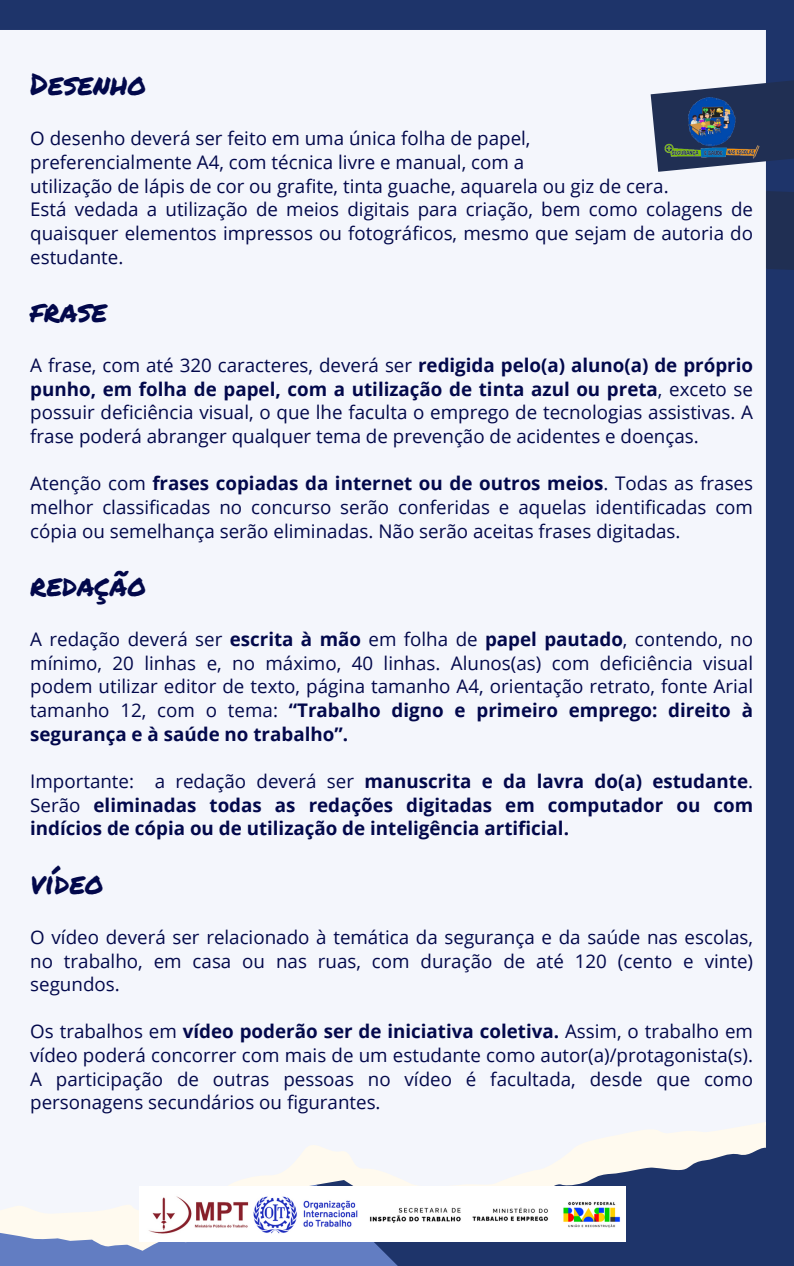
<style>
.page{position:relative;width:794px;height:1266px;background:#fff}
.page>*{position:absolute;margin:0;border:0;box-sizing:border-box;transform-origin:0 0}
.t1{font:30px "Permanent Marker";color:#02084b}
.t2{font:18.75px/23.6px "Open Sans";color:#02084b;text-align:justify}
.t3{font:700 18.75px/23.6px "Open Sans";color:#02084b}
.s1{font-weight:700}
.s2{font-weight:400}
</style>
<div class="page">
<div style="left:0;top:0;width:793px;height:1266px;background:#1e346a"></div>
<div style="left:0;top:1250px;width:398px;height:16px;background:#627dc2"></div>
<div style="left:0;top:30px;width:766px;height:1118px;background:#f4f6fc"></div>
<svg style="left:650px;top:74px;width:143px;height:199px;background:#b2b8c9"></svg>
<svg style="left:0;top:1122px;width:765px;height:128px;fill:#f4f6fc"></svg>
<img style="left:139px;top:1186px;width:486px;height:55px">
<img style="left:659px;top:89px;width:104px;height:82px">
<p class="t1" style="left:30px;top:62px;width:118px">Desenho</p>
<p class="t2" style="left:30px;top:126px;width:501px">O desenho deverá ser feito em uma única folha de papel,</p>
<h1 class="t2" style="left:30px;top:150px;width:495px">preferencialmente A4, com técnica livre e manual, com a</h1>
<p class="t2" style="left:30px;top:174px;width:639px">utilização de lápis de cor ou grafite, tinta guache, aquarela ou giz de cera.</p>
<p class="t2" style="left:30px;top:197px;width:724px">Está vedada a utilização de meios digitais para criação, bem como colagens de quaisquer elementos impressos ou fotográficos, mesmo que sejam de autoria do estudante.</p>
<p class="t1" style="left:30px;top:289px;width:78px">frase</p>
<p class="t2" style="left:30px;top:353px;width:724px">A frase, com até 320 caracteres, deverá ser <span class="s1">redigida pelo(a) aluno(a) de próprio punho, em folha de papel, com a utilização de tinta azul ou preta</span>, exceto se possuir deficiência visual, o que lhe faculta o emprego de tecnologias assistivas. A frase poderá abranger qualquer tema de prevenção de acidentes e doenças.</p>
<h1 class="t2" style="left:30px;top:471px;width:724px">Atenção com <span class="s1">frases copiadas da internet ou de outros meios</span>. Todas as frases melhor classificadas no concurso serão conferidas e aquelas identificadas com cópia ou semelhança serão eliminadas. Não serão aceitas frases digitadas.</h1>
<p class="t1" style="left:30px;top:563px;width:117px">redação</p>
<p class="t2" style="left:30px;top:627px;width:724px">A redação deverá ser <span class="s1">escrita à mão</span> em folha de <span class="s1">papel pautado</span>, contendo, no mínimo, 20 linhas e, no máximo, 40 linhas. Alunos(as) com deficiência visual podem utilizar editor de texto, página tamanho A4, orientação retrato, fonte Arial tamanho 12, com o tema: <span class="s1">“Trabalho digno e primeiro emprego: direito à segurança e à saúde no trabalho”.</span></p>
<h1 class="t3" style="left:30px;top:769px;width:724px"><span class="s2">Importante: a redação deverá ser</span> manuscrita e da lavra do(a) estudante<span class="s2">.<br>Serão</span> eliminadas todas as redações digitadas em computador ou com</h1>
<p class="t3" style="left:30px;top:816px;width:540px">indícios de cópia ou de utilização de inteligência artificial.</p>
<p class="t1" style="left:30px;top:860px;width:75px">vídeo</p>
<p class="t2" style="left:30px;top:925px;width:724px">O vídeo deverá ser relacionado à temática da segurança e da saúde nas escolas, no trabalho, em casa ou nas ruas, com duração de até 120 (cento e vinte) segundos.</p>
<p class="t3" style="left:30px;top:1019px;width:724px"><span class="s2">Os trabalhos em</span> vídeo poderão ser de iniciativa coletiva. <span class="s2">Assim, o trabalho em</span></p>
<p class="t2" style="left:30px;top:1043px;width:724px">vídeo poderá concorrer com mais de um estudante como autor(a)/protagonista(s).<br>A participação de outras pessoas no vídeo é facultada, desde que como personagens secundários ou figurantes.</p>
</div>
